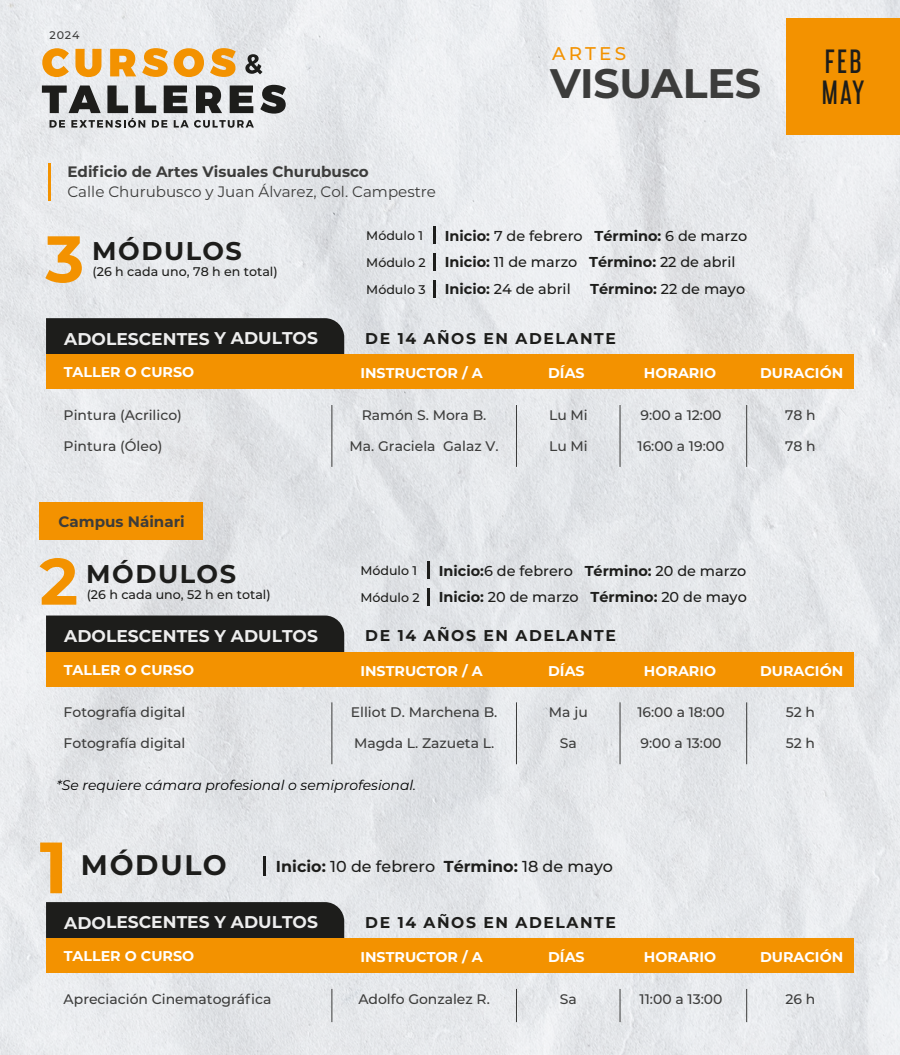
<style>
.page{position:relative;width:900px;height:1055px;background:#fff}
.page>*{position:absolute;margin:0;border:0;box-sizing:border-box;transform-origin:0 0}
.t1{font:700 72.45px "Montserrat";color:#f39200}
.t2{font:700 65.55px "Montserrat";color:#f39200}
.t3{font:700 41.17px "Montserrat";letter-spacing:-.005em;color:#3c3c3b}
.t4{font:30px/31.7px "Libel Suit Rg";letter-spacing:.08em;color:#1d1d1b}
.t5{font:700 28.28px "Montserrat";letter-spacing:.06em;color:#1d1d1b}
.t6{font:700 25.58px "Montserrat";letter-spacing:.06em;color:#1d1d1b}
.t7{font:500 18.38px "Montserrat";letter-spacing:.175em;color:#f39200}
.t8{font:700 17.02px "Montserrat";color:#ededed}
.t9{font:500 15.83px "Montserrat";color:#1d1d1b}
.t10{font:700 15.6px "Montserrat";letter-spacing:.1em;color:#1d1d1b}
.t11{font:700 15.08px "Montserrat";color:#3c3c3b}
.t12{font:15.08px "Montserrat";color:#3c3c3b}
.t13{font:500 14.33px "Montserrat";color:#1d1d1b}
.t14{font:700 14.33px "Montserrat";color:#1d1d1b}
.t15{font:700 14.17px "Montserrat";color:#fff}
.t16{font:500 13.88px "Montserrat";color:#3c3c3b}
.t17{font:italic 13.88px "Montserrat";color:#000}
.t18{font:500 12.52px/26.3px "Montserrat";color:#1d1d1b}
.t19{font:500 11.02px "Montserrat";color:#3c3c3b}
.s1{font-weight:700}
.s2{font-weight:500}
</style>
<div class="page">
<img style="left:0;top:0;width:900px;height:1055px">
<div style="left:40px;top:502px;width:163px;height:38px;background:#f39200"></div>
<div style="left:786px;top:18px;width:114px;height:116px;background:#f39200"></div>
<div style="left:46px;top:318px;width:298px;height:37px;background:#1d1d1b"></div>
<div style="left:46px;top:355px;width:808px;height:34px;background:#f39200"></div>
<hr style="left:332px;top:405px;width:1px;height:62px;background:#3c3c3b">
<hr style="left:516px;top:405px;width:1px;height:62px;background:#3c3c3b">
<hr style="left:746px;top:405px;width:1px;height:62px;background:#3c3c3b">
<hr style="left:620px;top:405px;width:1px;height:62px;background:#3c3c3b">
<div style="left:46px;top:615px;width:298px;height:37px;background:#1d1d1b"></div>
<div style="left:46px;top:652px;width:808px;height:34px;background:#f39200"></div>
<hr style="left:332px;top:702px;width:1px;height:62px;background:#3c3c3b">
<hr style="left:516px;top:702px;width:1px;height:62px;background:#3c3c3b">
<hr style="left:746px;top:702px;width:1px;height:62px;background:#3c3c3b">
<hr style="left:620px;top:702px;width:1px;height:62px;background:#3c3c3b">
<div style="left:46px;top:902px;width:298px;height:36px;background:#1d1d1b"></div>
<div style="left:46px;top:938px;width:808px;height:35px;background:#f39200"></div>
<hr style="left:332px;top:989px;width:1px;height:33px;background:#3c3c3b">
<hr style="left:516px;top:989px;width:1px;height:33px;background:#3c3c3b">
<hr style="left:746px;top:989px;width:1px;height:33px;background:#3c3c3b">
<hr style="left:620px;top:989px;width:1px;height:33px;background:#3c3c3b">
<svg style="left:42px;top:48px;width:27px;height:29px"></svg>
<svg style="left:75px;top:49px;width:26px;height:28px"></svg>
<svg style="left:110px;top:49px;width:26px;height:27px"></svg>
<svg style="left:142px;top:48px;width:26px;height:29px"></svg>
<svg style="left:174px;top:48px;width:30px;height:29px"></svg>
<svg style="left:210px;top:48px;width:26px;height:29px"></svg>
<svg style="left:260px;top:85px;width:26px;height:29px"></svg>
<svg style="left:42px;top:85px;width:212px;height:43px;background:#909192"></svg>
<svg style="left:245px;top:54px;width:17px;height:20px"></svg>
<svg style="left:433px;top:226px;width:2px;height:18px"></svg>
<svg style="left:433px;top:253px;width:2px;height:18px"></svg>
<svg style="left:433px;top:280px;width:2px;height:18px"></svg>
<hr style="left:49px;top:163px;width:2px;height:38px;background:#f39200">
<svg style="left:427px;top:561px;width:2px;height:18px"></svg>
<svg style="left:427px;top:588px;width:2px;height:18px"></svg>
<svg style="left:263px;top:856px;width:2px;height:19px"></svg>
<p class="t19" style="left:50px;top:28px;width:31px">2024</p>
<p class="t11" style="left:67px;top:161px;width:303px">Edificio de Artes Visuales Churubusco</p>
<p class="t12" style="left:67px;top:181px;width:370px">Calle Churubusco y Juan Álvarez, Col. Campestre</p>
<h3 class="t7" style="left:552px;top:40px;width:76px">ARTES</h3>
<h3 class="t3" style="left:550px;top:53px;width:212px">VISUALES</h3>
<h2 class="t2" style="left:45px;top:212px;width:40px">3</h2>
<h3 class="t6" style="left:92px;top:233px;width:151px">MÓDULOS</h3>
<p class="t18" style="left:93px;top:258px;width:187px">(26 h cada uno, 78 h en total)</p>
<p class="t18" style="left:366px;top:222px;width:61px">Módulo 1<br>Módulo 2</p>
<p class="t13" style="left:445px;top:226px;width:304px"><span class="s1">Inicio:</span> 7 de febrero <span class="s1">Término:</span> 6 de marzo</p>
<p class="t13" style="left:445px;top:252px;width:292px"><span class="s1">Inicio:</span> 11 de marzo <span class="s1">Término:</span> 22 de abril</p>
<p class="t18" style="left:366px;top:275px;width:61px">Módulo 3</p>
<p class="t13" style="left:445px;top:279px;width:127px"><span class="s1">Inicio:</span> 24 de abril</p>
<p class="t14" style="left:590px;top:279px;width:157px">Término: <span class="s2">22 de mayo</span></p>
<h3 class="t4" style="left:822px;top:42px;width:44px">FEB<br>MAY</h3>
<p class="t10" style="left:365px;top:327px;width:252px">DE 14 AÑOS EN ADELANTE</p>
<p class="t8" style="left:64px;top:326px;width:255px">ADOLESCENTES Y ADULTOS</p>
<p class="t15" style="left:64px;top:362px;width:132px">TALLER O CURSO</p>
<p class="t15" style="left:360px;top:363px;width:124px">INSTRUCTOR / A</p>
<p class="t15" style="left:548px;top:363px;width:38px">DÍAS</p>
<p class="t15" style="left:644px;top:363px;width:74px">HORARIO</p>
<p class="t15" style="left:760px;top:363px;width:85px">DURACIÓN</p>
<p class="t16" style="left:64px;top:405px;width:120px">Pintura (Acrilico)</p>
<p class="t16" style="left:64px;top:436px;width:100px">Pintura (Óleo)</p>
<p class="t11" style="left:59px;top:511px;width:128px">Campus Náinari</p>
<h2 class="t2" style="left:40px;top:534px;width:40px">2</h2>
<h3 class="t6" style="left:86px;top:555px;width:151px">MÓDULOS</h3>
<p class="t18" style="left:87px;top:580px;width:186px">(26 h cada uno, 52 h en total)</p>
<p class="t16" style="left:362px;top:405px;width:126px">Ramón S. Mora B.</p>
<p class="t16" style="left:350px;top:436px;width:151px">Ma. Graciela Galaz V.</p>
<p class="t16" style="left:549px;top:405px;width:40px">Lu Mi</p>
<p class="t16" style="left:549px;top:436px;width:40px">Lu Mi</p>
<p class="t16" style="left:640px;top:405px;width:83px">9:00 a 12:00</p>
<p class="t16" style="left:638px;top:436px;width:88px">16:00 a 19:00</p>
<p class="t16" style="left:785px;top:405px;width:32px">78 h</p>
<p class="t16" style="left:785px;top:436px;width:32px">78 h</p>
<p class="t18" style="left:360px;top:557px;width:61px">Módulo 1<br>Módulo 2</p>
<p class="t13" style="left:439px;top:560px;width:309px"><span class="s1">Inicio:</span>6 de febrero <span class="s1">Término:</span> 20 de marzo</p>
<p class="t13" style="left:439px;top:587px;width:310px"><span class="s1">Inicio:</span> 20 de marzo <span class="s1">Término:</span> 20 de mayo</p>
<p class="t10" style="left:365px;top:624px;width:252px">DE 14 AÑOS EN ADELANTE</p>
<p class="t8" style="left:64px;top:623px;width:255px">ADOLESCENTES Y ADULTOS</p>
<p class="t15" style="left:64px;top:659px;width:132px">TALLER O CURSO</p>
<p class="t15" style="left:360px;top:660px;width:124px">INSTRUCTOR / A</p>
<p class="t15" style="left:548px;top:660px;width:38px">DÍAS</p>
<p class="t15" style="left:644px;top:660px;width:74px">HORARIO</p>
<p class="t15" style="left:760px;top:660px;width:85px">DURACIÓN</p>
<p class="t16" style="left:64px;top:702px;width:123px">Fotografía digital</p>
<p class="t16" style="left:64px;top:734px;width:123px">Fotografía digital</p>
<p class="t16" style="left:351px;top:702px;width:148px">Elliot D. Marchena B.</p>
<p class="t16" style="left:354px;top:734px;width:142px">Magda L. Zazueta L.</p>
<p class="t17" style="left:56px;top:775px;width:361px">*Se requiere cámara profesional o semiprofesional.</p>
<p class="t16" style="left:549px;top:702px;width:40px">Ma ju</p>
<p class="t16" style="left:560px;top:734px;width:19px">Sa</p>
<h1 class="t1" style="left:40px;top:815px;width:30px">1</h1>
<h3 class="t5" style="left:81px;top:844px;width:147px">MÓDULO</h3>
<p class="t9" style="left:276px;top:855px;width:339px"><span class="s1">Inicio:</span> 10 de febrero <span class="s1">Término:</span> 18 de mayo</p>
<p class="t16" style="left:637px;top:702px;width:89px">16:00 a 18:00</p>
<p class="t16" style="left:640px;top:734px;width:83px">9:00 a 13:00</p>
<p class="t16" style="left:786px;top:702px;width:31px">52 h</p>
<p class="t16" style="left:786px;top:734px;width:31px">52 h</p>
<p class="t10" style="left:365px;top:910px;width:252px">DE 14 AÑOS EN ADELANTE</p>
<p class="t8" style="left:64px;top:910px;width:255px">ADOLESCENTES Y ADULTOS</p>
<p class="t15" style="left:64px;top:946px;width:132px">TALLER O CURSO</p>
<p class="t15" style="left:360px;top:947px;width:124px">INSTRUCTOR / A</p>
<p class="t15" style="left:548px;top:947px;width:38px">DÍAS</p>
<p class="t15" style="left:644px;top:947px;width:74px">HORARIO</p>
<p class="t15" style="left:760px;top:947px;width:85px">DURACIÓN</p>
<p class="t16" style="left:64px;top:989px;width:209px">Apreciación Cinematográfica</p>
<p class="t16" style="left:358px;top:989px;width:133px">Adolfo Gonzalez R.</p>
<p class="t16" style="left:560px;top:989px;width:19px">Sa</p>
<p class="t16" style="left:640px;top:989px;width:84px">11:00 a 13:00</p>
<p class="t16" style="left:785px;top:989px;width:31px">26 h</p>
</div>
